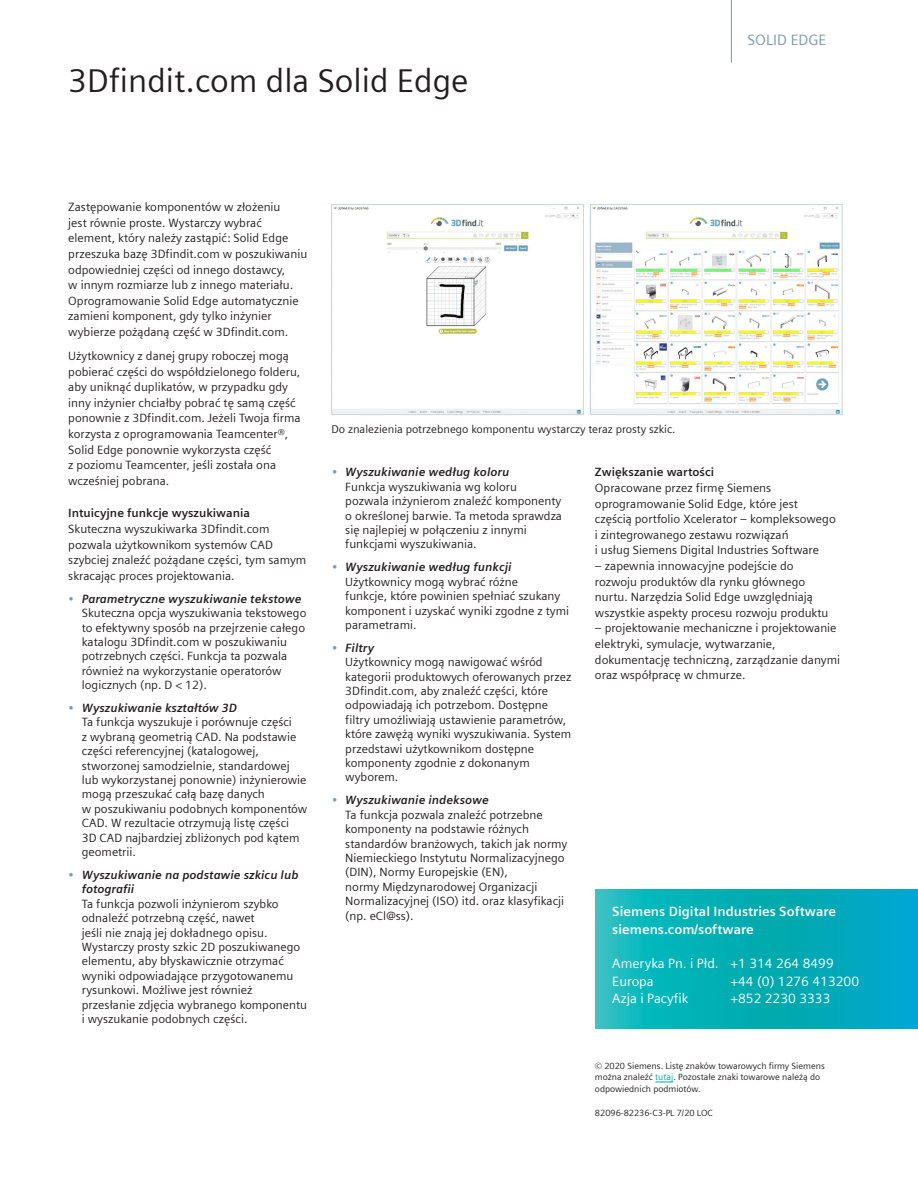
<style>
.page{position:relative;width:918px;height:1188px;background:#fff}
.page>*{position:absolute;margin:0;border:0;box-sizing:border-box;transform-origin:0 0}
.Page_2_Heading_22pt{font:33px "Siemens Sans Global";color:#231f20}
.Product_tab___10pt_0{font:15px "Siemens Sans Global";color:#7b99a9}
.Contact_Snow__9pt_4m{font:13.5px/17.5px "Siemens Sans Global";color:#fff}
.Contact_HEAD_Snow__9{font:700 13.5px/17.5px "Siemens Sans Global";color:#fff}
.Body_BULLETS__9pt_4m{font:12px/14.4px "Siemens Sans Global";color:#231f20}
.Body_Text_Blk__9pt_4{font:12px/15.6px "Siemens Sans Global";color:#231f20}
.t1{font:italic 700 12px/14.4px "Siemens Sans Global";color:#231f20}
.Body_Subhead_Blk__9p{font:700 12px "Siemens Sans Global";color:#231f20}
.Body_Text_Blk__9pt_4-2{font:700 12px "Siemens Sans Global";color:#231f20}
.Caption__7_5pt_130{font:11.25px "Siemens Sans Global";color:#231f20}
.LEGAL_TEXT{font:9px/11.7px "Siemens Sans Global";color:#231f20}
.s1{font-weight:400;font-style:normal;color:#7b99a9}
.s2{color:#00aaad}
</style>
<div class="page">
<hr style="left:731px;top:0;width:1px;height:63px;background:#7b99a9">
<img style="left:333px;top:206px;width:249px;height:207px">
<div style="left:331px;top:204px;width:253px;height:211px;border:1px solid #c9d6de"></div>
<img style="left:592px;top:206px;width:249px;height:207px">
<div style="left:590px;top:204px;width:253px;height:211px;border:1px solid #c9d6de"></div>
<svg style="left:655px;top:1082px;width:18px;height:1px"></svg>
<svg style="left:595px;top:889px;width:323px;height:140px;background:#05aeba"></svg>
<p class="Page_2_Heading_22pt" style="left:68px;top:61px;width:402px">3Dfindit.com dla Solid Edge</p>
<p class="Product_tab___10pt_0" style="left:748px;top:32px;width:81px">SOLID EDGE</p>
<p class="Body_Text_Blk__9pt_4" style="left:68px;top:199px;width:240px">Zastępowanie komponentów w złożeniu<br>jest równie proste. Wystarczy wybrać element, który należy zastąpić: Solid Edge przeszuka bazę 3Dfindit.com w poszukiwaniu odpowiedniej części od innego dostawcy,<br>w innym rozmiarze lub z innego materiału.<br>Oprogramowanie Solid Edge automatycznie zamieni komponent, gdy tylko inżynier wybierze pożądaną część w 3Dfindit.com.</p>
<p class="Body_Text_Blk__9pt_4" style="left:68px;top:348px;width:234px">Użytkownicy z danej grupy roboczej mogą pobierać części do współdzielonego folderu, aby uniknąć duplikatów, w przypadku gdy inny inżynier chciałby pobrać tę samą część ponownie z 3Dfindit.com. Jeżeli Twoja firma korzysta z oprogramowania Teamcenter®, Solid Edge ponownie wykorzysta część<br>z poziomu Teamcenter, jeśli została ona wcześniej pobrana.</p>
<p class="Body_Subhead_Blk__9p" style="left:68px;top:506px;width:183px">Intuicyjne funkcje wyszukiwania</p>
<p class="Body_Text_Blk__9pt_4" style="left:68px;top:521px;width:240px">Skuteczna wyszukiwarka 3Dfindit.com pozwala użytkownikom systemów CAD szybciej znaleźć pożądane części, tym samym skracając proces projektowania.</p>
<p class="t1" style="left:68px;top:591px;width:235px"><span class="s1">•</span> Parametryczne wyszukiwanie tekstowe</p>
<p class="Body_BULLETS__9pt_4m" style="left:82px;top:606px;width:226px">Skuteczna opcja wyszukiwania tekstowego to efektywny sposób na przejrzenie całego katalogu 3Dfindit.com w poszukiwaniu potrzebnych części. Funkcja ta pozwala również na wykorzystanie operatorów logicznych (np. D &lt; 12).</p>
<p class="t1" style="left:68px;top:701px;width:170px"><span class="s1">•</span> Wyszukiwanie kształtów 3D</p>
<p class="Body_BULLETS__9pt_4m" style="left:82px;top:715px;width:227px">Ta funkcja wyszukuje i porównuje części<br>z wybraną geometrią CAD. Na podstawie części referencyjnej (katalogowej, stworzonej samodzielnie, standardowej lub wykorzystanej ponownie) inżynierowie mogą przeszukać całą bazę danych<br>w poszukiwaniu podobnych komponentów CAD. W rezultacie otrzymują listę części<br>3D CAD najbardziej zbliżonych pod kątem geometrii.</p>
<p class="t1" style="left:82px;top:868px;width:218px;text-indent:-14px"><span class="s1">•</span> Wyszukiwanie na podstawie szkicu lub fotografii</p>
<p class="Body_BULLETS__9pt_4m" style="left:82px;top:896px;width:227px">Ta funkcja pozwoli inżynierom szybko odnaleźć potrzebną część, nawet<br>jeśli nie znają jej dokładnego opisu.<br>Wystarczy prosty szkic 2D poszukiwanego elementu, aby błyskawicznie otrzymać wyniki odpowiadające przygotowanemu rysunkowi. Możliwe jest również przesłanie zdjęcia wybranego komponentu i wyszukanie podobnych części.</p>
<p class="Caption__7_5pt_130" style="left:332px;top:423px;width:346px">Do znalezienia potrzebnego komponentu wystarczy teraz prosty szkic.</p>
<p class="t1" style="left:332px;top:465px;width:179px"><span class="s1">•</span> Wyszukiwanie według koloru</p>
<p class="Body_BULLETS__9pt_4m" style="left:345px;top:480px;width:218px">Funkcja wyszukiwania wg koloru pozwala inżynierom znaleźć komponenty o określonej barwie. Ta metoda sprawdza się najlepiej w połączeniu z innymi funkcjami wyszukiwania.</p>
<p class="t1" style="left:332px;top:560px;width:181px"><span class="s1">•</span> Wyszukiwanie według funkcji</p>
<p class="Body_BULLETS__9pt_4m" style="left:345px;top:574px;width:225px">Użytkownicy mogą wybrać różne<br>funkcje, które powinien spełniać szukany komponent i uzyskać wyniki zgodne z tymi parametrami.</p>
<p class="t1" style="left:332px;top:641px;width:44px"><span class="s1">•</span> Filtry</p>
<p class="Body_BULLETS__9pt_4m" style="left:345px;top:655px;width:228px">Użytkownicy mogą nawigować wśród kategorii produktowych oferowanych przez 3Dfindit.com, aby znaleźć części, które odpowiadają ich potrzebom. Dostępne filtry umożliwiają ustawienie parametrów, które zawężą wyniki wyszukiwania. System przedstawi użytkownikom dostępne komponenty zgodnie z dokonanym wyborem.</p>
<p class="t1" style="left:332px;top:793px;width:159px"><span class="s1">•</span> Wyszukiwanie indeksowe</p>
<p class="Body_BULLETS__9pt_4m" style="left:345px;top:807px;width:224px">Ta funkcja pozwala znaleźć potrzebne komponenty na podstawie różnych standardów branżowych, takich jak normy Niemieckiego Instytutu Normalizacyjnego (DIN), Normy Europejskie (EN),<br>normy Międzynarodowej Organizacji Normalizacyjnej (ISO) itd. oraz klasyfikacji (np. eCl@ss).</p>
<p class="Body_Text_Blk__9pt_4-2" style="left:595px;top:465px;width:121px">Zwiększanie wartości</p>
<p class="Body_Text_Blk__9pt_4" style="left:595px;top:480px;width:242px">Opracowane przez firmę Siemens oprogramowanie Solid Edge, które jest częścią portfolio Xcelerator – kompleksowego i zintegrowanego zestawu rozwiązań<br>i usług Siemens Digital Industries Software</p>
<p class="Body_Text_Blk__9pt_4" style="left:595px;top:558px;width:235px">– zapewnia innowacyjne podejście do rozwoju produktów dla rynku głównego nurtu. Narzędzia Solid Edge uwzględniają wszystkie aspekty procesu rozwoju produktu</p>
<p class="Body_Text_Blk__9pt_4" style="left:595px;top:621px;width:247px">– projektowanie mechaniczne i projektowanie elektryki, symulacje, wytwarzanie, dokumentację techniczną, zarządzanie danymi oraz współpracę w chmurze.</p>
<p class="Contact_HEAD_Snow__9" style="left:612px;top:903px;width:226px">Siemens Digital Industries Software siemens.com/software</p>
<p class="Contact_Snow__9pt_4m" style="left:612px;top:955px;width:223px">Ameryka Pn. i Płd. +1 314 264 8499<br>Europa</p>
<p class="Contact_Snow__9pt_4m" style="left:730px;top:972px;width:130px">+44 (0) 1276 413200</p>
<p class="Contact_Snow__9pt_4m" style="left:612px;top:990px;width:78px">Azja i Pacyfik</p>
<p class="Contact_Snow__9pt_4m" style="left:730px;top:990px;width:102px">+852 2230 3333</p>
<p class="LEGAL_TEXT" style="left:595px;top:1060px;width:231px">© 2020 Siemens. Listę znaków towarowych firmy Siemens można znaleźć <span class="s2">tutaj</span>. Pozostałe znaki towarowe należą do odpowiednich podmiotów.</p>
<p class="LEGAL_TEXT" style="left:595px;top:1107px;width:119px">82096-82236-C3-PL 7/20 LOC</p>
</div>
